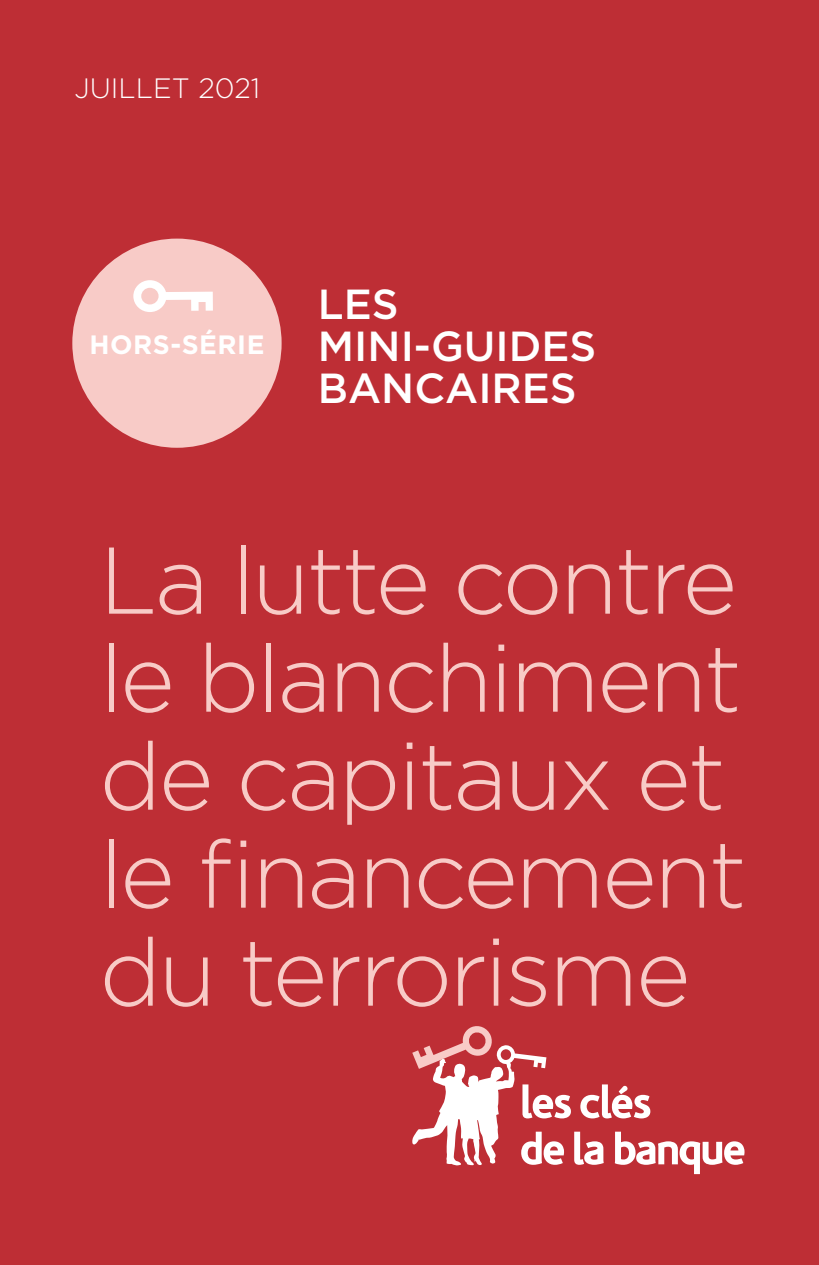
<style>
.page{position:relative;width:819px;height:1265px;background:#be2e35}
.page>*{position:absolute;margin:0;border:0;box-sizing:border-box;transform-origin:0 0}
.t1{font:300 94.5px/98px "Gotham HTF";letter-spacing:-.03em;color:#f8cbc7}
.t2{font:500 42px/42px "Gotham HTF";color:#fff}
.t3{font:300 28px "Gotham HTF";color:#fff}
.t4{font:700 26.6px "Gotham HTF";letter-spacing:.02em;color:#fff}
</style>
<div class="page">
<div style="left:72px;top:239px;width:209px;height:209px;background:#f8cbc7;border-radius:50%"></div>
<svg style="left:133px;top:280px;width:80px;height:32px"></svg>
<svg style="left:412px;top:1026px;width:332px;height:148px"></svg>
<p class="t3" style="left:74px;top:73px;width:187px">JUILLET 2021</p>
<p class="t4" style="left:89px;top:330px;width:177px">HORS-SÉRIE</p>
<p class="t2" style="left:318px;top:282px;width:280px">LES<br>MINI-GUIDES<br>BANCAIRES</p>
<h1 class="t1" style="left:99px;top:530px;width:649px">La lutte contre le blanchiment de capitaux et le fnancement du terrorisme</h1>
</div>
